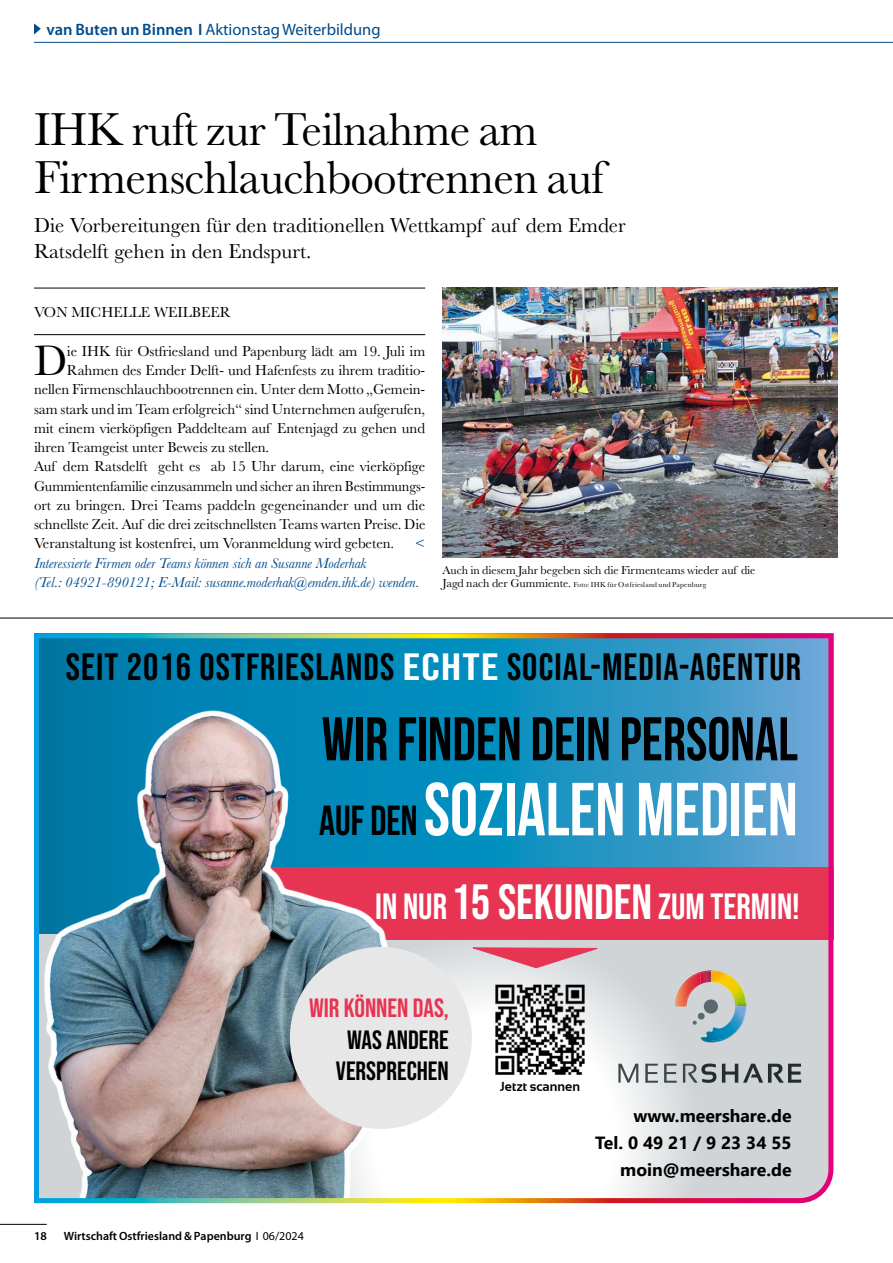
<style>
.page{position:relative;width:893px;height:1263px;background:#fff}
.page>*{position:absolute;margin:0;border:0;box-sizing:border-box;transform-origin:0 0}
.t1{font:700 75px "Bebas Neue";color:#fff;scale:.94 1}
.t2{font:700 61.5px "Bebas Neue";color:#000;scale:.94 1}
.t3{font:48px/48px "Baskerville MT Std";letter-spacing:-.015em;color:#000}
.t4{font:44.1px "Baskerville MT Std";color:#000}
.t5{font:37.95px "Bebas Neue";letter-spacing:.03em;color:#000}
.t6{font:36.45px "Bebas Neue";color:#fff}
.t7{font:26.55px/31.8px "Bebas Neue";color:#000;text-align:center}
.t8{font:26.55px "Bebas Neue";color:#e73452}
.t9{font:21px/26.2px "Baskerville MT Std";color:#000}
.t10{font:700 17.7px/27.3px "Segoe UI";color:#000;text-align:right}
.t11{font:16.5px "Myriad Pro";color:#004b8b}
.t12{font:15px "Baskerville MT Std";letter-spacing:-.005em;color:#000}
.t13{font:italic 15px/19.2px "Baskerville MT Std";letter-spacing:-.005em;color:#004b8b}
.t14{font:15px "Baskerville MT Std";letter-spacing:-.005em;color:#000;scale:.96 1}
.t15{font:15px "Baskerville MT Std";color:#004b8b}
.t16{font:700 13.2px "Sansation";color:#000}
.t17{font:12px "Baskerville MT Std";color:#000}
.t18{font:600 12px "Myriad Pro";color:#000}
.t19{font:7.5px "Baskerville MT Std";letter-spacing:.025em;color:#000}
.s1{font-weight:600}
.s2{font-size:12px}
.s3{color:#fff}
.s4{font-size:42px;color:#000}
.s5{font-size:49.5px}
.s6{font-weight:400}
</style>
<div class="page">
<hr style="left:0;top:1224px;width:47px;height:1px;background:#000">
<hr style="left:34px;top:42px;width:859px;height:1px;background:#004b8b">
<svg style="left:34px;top:23px;width:7px;height:12px"></svg>
<hr style="left:0;top:618px;width:893px;height:1px;background:#000">
<img style="left:442px;top:288px;width:396px;height:269px">
<hr style="left:34px;top:288px;width:391px;height:1px;background:#000">
<hr style="left:34px;top:334px;width:391px;height:1px;background:#000">
<img style="left:34px;top:633px;width:799px;height:570px">
<p class="t11" style="left:47px;top:19px;width:336px"><span class="s1">van Buten un Binnen I</span> Aktionstag Weiterbildung</p>
<h3 class="t3" style="left:34px;top:105px;width:572px">IHK ruft zur Teilnahme am<br>Firmenschlauchbootrennen auf</h3>
<h3 class="t9" style="left:34px;top:212px;width:593px">Die Vorbereitungen für den traditionellen Wettkampf auf dem Emder<br>Ratsdelft gehen in den Endspurt.</h3>
<p class="t12" style="left:34px;top:304px;width:198px">VON MICHELLE WEILBEER</p>
<h3 class="t4" style="left:34px;top:335px;width:35px">D</h3>
<p class="t12" style="left:67px;top:342px;width:360px">ie IHK für Ostfriesland und Papenburg lädt am 19. Juli im</p>
<p class="t12" style="left:67px;top:361px;width:360px">Rahmen des Emder Delft- und Hafenfests zu ihrem traditio-</p>
<p class="t12" style="left:34px;top:381px;width:393px">nellen Firmenschlauchbootrennen ein. Unter dem Motto „Gemein-</p>
<p class="t12" style="left:34px;top:400px;width:393px">sam stark und im Team erfolgreich“ sind Unternehmen aufgerufen,</p>
<p class="t12" style="left:34px;top:419px;width:393px">mit einem vierköpfigen Paddelteam auf Entenjagd zu gehen und</p>
<p class="t12" style="left:34px;top:439px;width:237px">ihren Teamgeist unter Beweis zu stellen.</p>
<p class="t12" style="left:34px;top:458px;width:393px">Auf dem Ratsdelft geht es ab 15 Uhr darum, eine vierköpfige</p>
<p class="t14" style="left:34px;top:477px;width:409px">Gummientenfamilie einzusammeln und sicher an ihren Bestimmungs-</p>
<p class="t12" style="left:34px;top:496px;width:393px">ort zu bringen. Drei Teams paddeln gegeneinander und um die</p>
<p class="t12" style="left:34px;top:516px;width:393px">schnellste Zeit. Auf die drei zeitschnellsten Teams warten Preise. Die</p>
<p class="t12" style="left:34px;top:535px;width:362px">Veranstaltung ist kostenfrei, um Voranmeldung wird gebeten.</p>
<p class="t15" style="left:415px;top:535px;width:11px">&lt;</p>
<p class="t13" style="left:34px;top:553px;width:386px">Interessierte Firmen oder Teams können sich an Susanne Moderhak<br>(Tel.: 04921-890121; E-Mail: susanne.moderhak@emden.ihk.de) wenden.</p>
<p class="t17" style="left:443px;top:563px;width:314px">Auch in diesem Jahr begeben sich die Firmenteams wieder auf die</p>
<p class="t19" style="left:443px;top:580px;width:265px"><span class="s2">Jagd nach der Gummiente.</span> Foto: IHK für Ostfriesland und Papenburg</p>
<h3 class="t5" style="left:66px;top:645px;width:737px">SEIT 2016 OSTFRIESLANDS <span class="s3">ECHTE</span> SOCIAL-MEDIA-AGENTUR</h3>
<h2 class="t2" style="left:322px;top:705px;width:508px">WIR FINDEN DEIN PERSONAL</h2>
<h1 class="t1" style="left:319px;top:768px;width:511px"><span class="s4">AUF DEN</span> SOZIALEN MEDIEN</h1>
<h3 class="t6" style="left:375px;top:885px;width:426px">IN NUR <span class="s5">15 SEKUNDEN</span> ZUM TERMIN!</h3>
<h3 class="t8" style="left:309px;top:993px;width:141px">WIR KÖNNEN DAS,</h3>
<h3 class="t7" style="left:336px;top:1023px;width:114px">WAS ANDERE<br>VERSPRECHEN</h3>
<p class="t18" style="left:34px;top:1228px;width:14px">18</p>
<p class="t18" style="left:64px;top:1228px;width:242px">Wirtschaft Ostfriesland &amp; Papenburg <span class="s6">I 06/2024</span></p>
<p class="t16" style="left:500px;top:1079px;width:81px">Jetzt scannen</p>
<p class="t10" style="left:595px;top:1100px;width:198px">www.meershare.de<br>Tel. 0 49 21 / 9 23 34 55 moin@meershare.de</p>
</div>
